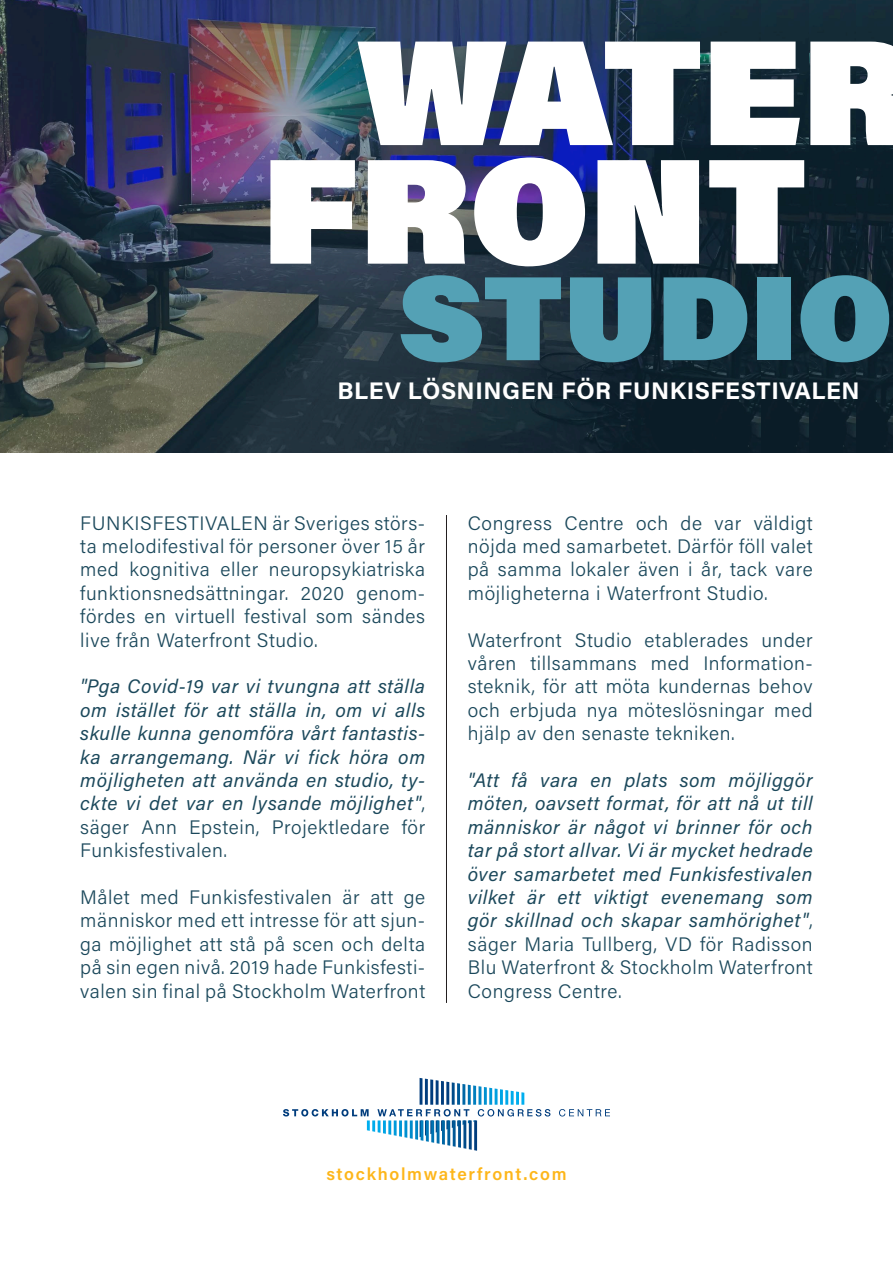
<style>
.page{position:relative;width:893px;height:1263px;background:#fff}
.page>*{position:absolute;margin:0;border:0;box-sizing:border-box;transform-origin:0 0}
.t1{font:900 150px "Acumin Pro";color:#fff}
.t2{font:900 120px "Acumin Pro";color:#54a1b5}
.t3{font:700 24px "Acumin Pro";letter-spacing:.025em;color:#fff}
.t4{font:300 19.5px/23.4px "Acumin Pro";letter-spacing:.03em;color:#1b485b;text-align:justify}
.t5{font:italic 19.5px/23.4px "Acumin Pro";letter-spacing:.03em;color:#1b485b;text-align:justify}
.t6{font:600 17.25px "Acumin Pro";letter-spacing:.1em;color:#fdb61a}
.s1{font-weight:300;font-style:normal}
</style>
<div class="page">
<img style="left:0;top:0;width:893px;height:453px">
<hr style="left:446px;top:515px;width:1px;height:488px;background:#231f20">
<svg style="left:559px;top:1109px;width:51px;height:7px"></svg>
<svg style="left:283px;top:1078px;width:267px;height:73px"></svg>
<p class="t1" style="left:358px;top:-14px;width:556px">WATER</p>
<p class="t1" style="left:262px;top:104px;width:545px">FRONT</p>
<p class="t2" style="left:399px;top:233px;width:495px">STUDIO</p>
<p class="t3" style="left:338px;top:374px;width:523px">BLEV LÖSNINGEN FÖR FUNKISFESTIVALEN</p>
<p class="t4" style="left:80px;top:510px;width:346px">FUNKISFESTIVALEN är Sveriges störs&shy;ta melodifestival för personer över 15 år med kognitiva eller neuropsykiatriska funktionsnedsättningar. 2020 genom&shy;fördes en virtuell festival som sändes live från Waterfront Studio.</p>
<p class="t5" style="left:80px;top:674px;width:346px">"Pga Covid-19 var vi tvungna att ställa om istället för att ställa in, om vi alls skulle kunna genomföra vårt fantastis&shy;ka arrangemang. När vi fick höra om möjligheten att använda en studio, ty&shy;ckte vi det var en lysande möjlighet"<span class="s1">, säger Ann Epstein, Projektledare för Funkisfestivalen.</span></p>
<p class="t4" style="left:80px;top:885px;width:346px">Målet med Funkisfestivalen är att ge människor med ett intresse för att sjun&shy;ga möjlighet att stå på scen och delta på sin egen nivå. 2019 hade Funkisfesti&shy;valen sin final på Stockholm Waterfront</p>
<p class="t4" style="left:468px;top:510px;width:346px">Congress Centre och de var väldigt nöjda med samarbetet. Därför föll valet på samma lokaler även i år, tack vare möjligheterna i Waterfront Studio.</p>
<p class="t4" style="left:468px;top:627px;width:346px">Waterfront Studio etablerades under våren tillsammans med Information&shy;steknik, för att möta kundernas behov och erbjuda nya möteslösningar med hjälp av den senaste tekniken.</p>
<p class="t5" style="left:468px;top:767px;width:346px">"Att få vara en plats som möjliggör möten, oavsett format, för att nå ut till människor är något vi brinner för och tar på stort allvar. Vi är mycket hedrade över samarbetet med Funkisfestivalen vilket är ett viktigt evenemang som gör skillnad och skapar samhörighet"<span class="s1">, säger Maria Tullberg, VD för Radisson Blu Waterfront &amp; Stockholm Waterfront Congress Centre.</span></p>
<p class="t6" style="left:326px;top:1162px;width:242px">stockholmwaterfront.com</p>
</div>
